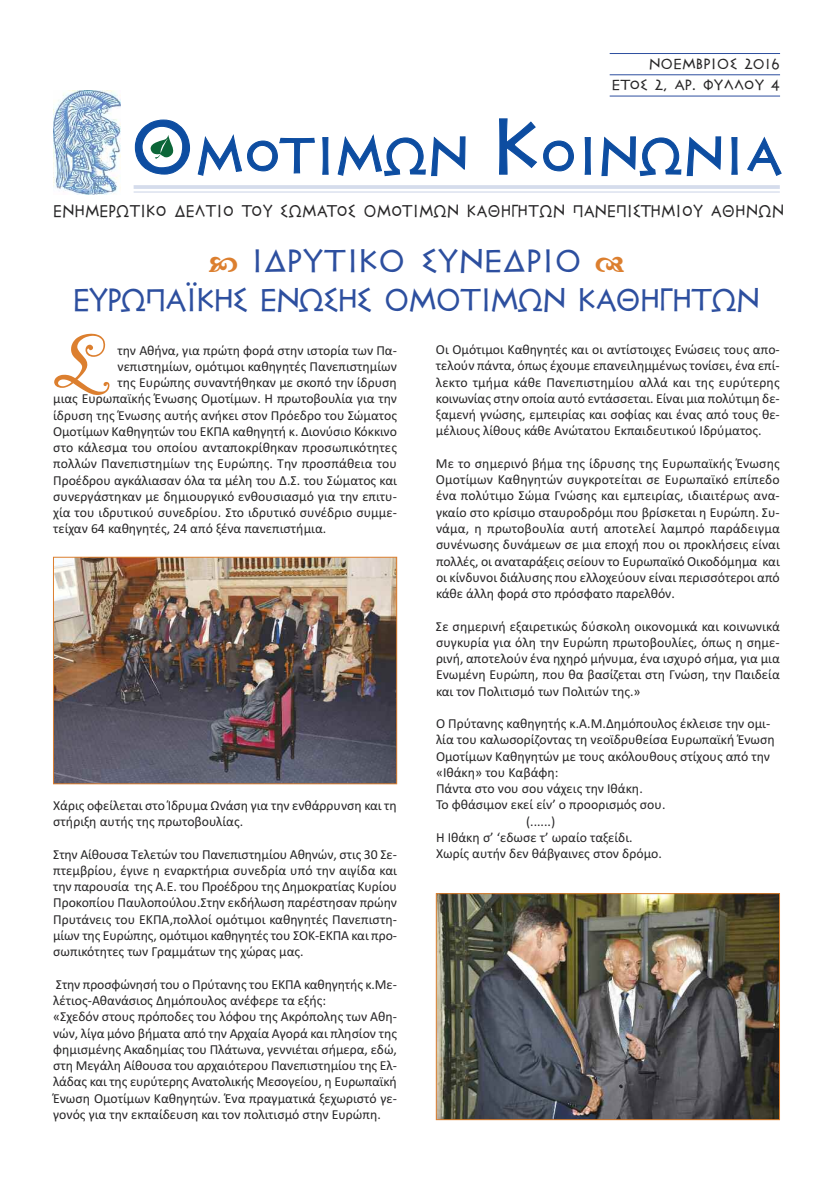
<style>
.page{position:relative;width:833px;height:1188px;background:#fff}
.page>*{position:absolute;margin:0;border:0;box-sizing:border-box;transform-origin:0 0}
.t1{font:80.12px "PF Bodoni Script One Alt";color:#dc7f2f}
.t2{font:32.5px/38.8px "PF Temple Alternate";letter-spacing:-.05em;color:#2d4f9f;text-align:center}
.t3{font:17.5px "PF Temple Alternate";color:#272627;scale:.9 1}
.t4{font:15px/21.2px "PF Temple Alternate";letter-spacing:.005em;color:#272627;text-align:right}
.t5{font:13.75px/16.2px "Calibri";color:#272627;text-align:justify}
</style>
<div class="page">
<svg style="left:197px;top:134px;width:118px;height:42px"></svg>
<svg style="left:322px;top:137px;width:7px;height:38px"></svg>
<svg style="left:337px;top:134px;width:129px;height:43px"></svg>
<svg style="left:499px;top:118px;width:75px;height:57px"></svg>
<svg style="left:584px;top:137px;width:7px;height:38px"></svg>
<svg style="left:601px;top:136px;width:120px;height:41px"></svg>
<svg style="left:731px;top:137px;width:7px;height:38px"></svg>
<svg style="left:747px;top:136px;width:35px;height:40px"></svg>
<svg style="left:134px;top:119px;width:56px;height:56px"></svg>
<img style="left:54px;top:91px;width:66px;height:104px">
<hr style="left:609px;top:53px;width:171px;height:1px;background:#2d4f9f">
<hr style="left:609px;top:74px;width:171px;height:1px;background:#2d4f9f">
<hr style="left:609px;top:96px;width:171px;height:1px;background:#2d4f9f">
<hr style="left:134px;top:185px;width:646px;height:4px;background:#d5dcec">
<hr style="left:134px;top:191px;width:646px;height:1px;background:#d5dcec">
<img style="left:55px;top:558px;width:340px;height:223px">
<div style="left:53px;top:556px;width:344px;height:227px;border:1px solid #dc7f2f"></div>
<img style="left:438px;top:895px;width:340px;height:222px">
<div style="left:436px;top:893px;width:344px;height:226px;border:1px solid #dc7f2f"></div>
<p class="t4" style="left:611px;top:54px;width:170px">ΝΟΕΜΒΡΙΟΣ 2016 έτος 2, αρ. φύλλου 4</p>
<p class="t3" style="left:53px;top:201px;width:814px">Ενηµερωτικό δελτίο του Σώµατος Οµοτίµων Καθηγητών Πανεπιστηµίου Αθηνών</p>
<h2 class="t2" style="left:73px;top:242px;width:689px">Ι∆ΡΥΤΙΚΟ ΣΥΝΕ∆ΡΙΟ<br>ΕΥΡΩΠΑΪΚΗΣ ΕΝΩΣΗΣ ΟΜΟΤΙΜΩΝ ΚΑΘΗΓΗΤΩΝ</h2>
<h1 class="t1" style="left:53px;top:320px;width:49px">Σ</h1>
<p class="t5" style="left:118px;top:341px;width:281px">την Αθήνα, για πρώτη φορά στην ιστορία των Πα-</p>
<p class="t5" style="left:118px;top:358px;width:281px">νεπιστημίων, ομότιμοι καθηγητές Πανεπιστημίων</p>
<p class="t5" style="left:118px;top:374px;width:281px">της Ευρώπης συναντήθηκαν με σκοπό την ίδρυση</p>
<p class="t5" style="left:53px;top:390px;width:345px">μιας Ευρωπαϊκής Ένωσης Ομοτίμων. Η πρωτοβουλία για την</p>
<p class="t5" style="left:53px;top:406px;width:345px">ίδρυση της Ένωσης αυτής ανήκει στον Πρόεδρο του Σώματος</p>
<p class="t5" style="left:53px;top:423px;width:345px">Ομοτίμων Καθηγητών του ΕΚΠΑ καθηγητή κ. Διονύσιο Κόκκινο</p>
<p class="t5" style="left:53px;top:439px;width:345px">στο κάλεσμα του οποίου ανταποκρίθηκαν προσωπικότητες</p>
<p class="t5" style="left:53px;top:455px;width:345px">πολλών Πανεπιστημίων της Ευρώπης. Την προσπάθεια του</p>
<p class="t5" style="left:53px;top:471px;width:345px">Προέδρου αγκάλιασαν όλα τα μέλη του Δ.Σ. του Σώματος και</p>
<p class="t5" style="left:53px;top:488px;width:345px">συνεργάστηκαν με δημιουργικό ενθουσιασμό για την επιτυ-</p>
<p class="t5" style="left:53px;top:504px;width:345px">χία του ιδρυτικού συνεδρίου. Στο ιδρυτικό συνέδριο συμμε-</p>
<p class="t5" style="left:53px;top:520px;width:275px">τείχαν 64 καθηγητές, 24 από ξένα πανεπιστήμια.</p>
<p class="t5" style="left:53px;top:796px;width:345px">Χάρις οφείλεται στο Ίδρυμα Ωνάση για την ενθάρρυνση και τη στήριξη αυτής της πρωτοβουλίας.</p>
<p class="t5" style="left:53px;top:845px;width:345px">Στην Αίθουσα Τελετών του Πανεπιστημίου Αθηνών, στις 30 Σε&shy;πτεμβρίου, έγινε η εναρκτήρια συνεδρία υπό την αιγίδα και την παρουσία της Α.Ε. του Προέδρου της Δημοκρατίας Κυρίου Προκοπίου Παυλοπούλου.Στην εκδήλωση παρέστησαν πρώην Πρυτάνεις του ΕΚΠΑ,πολλοί ομότιμοι καθηγητές Πανεπιστη&shy;μίων της Ευρώπης, ομότιμοι καθηγητές του ΣΟΚ-ΕΚΠΑ και προ&shy;σωπικότητες των Γραμμάτων της χώρας μας.</p>
<p class="t5" style="left:53px;top:975px;width:345px;text-align:left">Στην προσφώνησή του ο Πρύτανης του ΕΚΠΑ καθηγητής κ.Με&shy;λέτιος-Αθανάσιος Δημόπουλος ανέφερε τα εξής:<br>«Σχεδόν στους πρόποδες του λόφου της Ακρόπολης των Αθη&shy;νών, λίγα μόνο βήματα από την Αρχαία Αγορά και πλησίον της φημισμένης Ακαδημίας του Πλάτωνα, γεννιέται σήμερα, εδώ, στη Μεγάλη Αίθουσα του αρχαιότερου Πανεπιστημίου της Ελ&shy;λάδας και της ευρύτερης Ανατολικής Μεσογείου, η Ευρωπαϊκή Ένωση Ομοτίμων Καθηγητών. Ένα πραγματικά ξεχωριστό γε&shy;γονός για την εκπαίδευση και τον πολιτισμό στην Ευρώπη.</p>
<p class="t5" style="left:436px;top:341px;width:345px">Οι Ομότιμοι Καθηγητές και οι αντίστοιχες Ενώσεις τους απο&shy;τελούν πάντα, όπως έχουμε επανειλημμένως τονίσει, ένα επί&shy;λεκτο τμήμα κάθε Πανεπιστημίου αλλά και της ευρύτερης κοινωνίας στην οποία αυτό εντάσσεται. Είναι μια πολύτιμη δε&shy;ξαμενή γνώσης, εμπειρίας και σοφίας και ένας από τους θε&shy;μέλιους λίθους κάθε Ανώτατου Εκπαιδευτικού Ιδρύματος.</p>
<p class="t5" style="left:436px;top:455px;width:345px">Με το σημερινό βήμα της ίδρυσης της Ευρωπαϊκής Ένωσης Ομοτίμων Καθηγητών συγκροτείται σε Ευρωπαϊκό επίπεδο ένα πολύτιμο Σώμα Γνώσης και εμπειρίας, ιδιαιτέρως ανα&shy;γκαίο στο κρίσιμο σταυροδρόμι που βρίσκεται η Ευρώπη. Συ&shy;νάμα, η πρωτοβουλία αυτή αποτελεί λαμπρό παράδειγμα συνένωσης δυνάμεων σε μια εποχή που οι προκλήσεις είναι πολλές, οι αναταράξεις σείουν το Ευρωπαϊκό Οικοδόμημα και οι κίνδυνοι διάλυσης που ελλοχεύουν είναι περισσότεροι από κάθε άλλη φορά στο πρόσφατο παρελθόν.</p>
<p class="t5" style="left:436px;top:617px;width:345px">Σε σημερινή εξαιρετικώς δύσκολη οικονομικά και κοινωνικά συγκυρία για όλη την Ευρώπη πρωτοβουλίες, όπως η σημε&shy;ρινή, αποτελούν ένα ηχηρό μήνυμα, ένα ισχυρό σήμα, για μια Ενωμένη Ευρώπη, που θα βασίζεται στη Γνώση, την Παιδεία και τον Πολιτισμό των Πολιτών της.»</p>
<p class="t5" style="left:436px;top:715px;width:336px">Ο Πρύτανης καθηγητής κ.Α.Μ.Δημόπουλος έκλεισε την ομι-</p>
<p class="t5" style="left:436px;top:731px;width:340px">λία του καλωσορίζοντας τη νεοϊδρυθείσα Ευρωπαϊκή Ένωση</p>
<p class="t5" style="left:436px;top:747px;width:336px">Ομοτίμων Καθηγητών με τους ακόλουθους στίχους από την</p>
<p class="t5" style="left:436px;top:763px;width:124px">«Ιθάκη» του Καβάφη:</p>
<p class="t5" style="left:436px;top:780px;width:208px">Πάντα στο νου σου νάχεις την Ιθάκη.</p>
<p class="t5" style="left:436px;top:796px;width:231px">Το φθάσιμον εκεί είν’ ο προορισμός σου.</p>
<p class="t5" style="left:526px;top:812px;width:31px">(......)</p>
<p class="t5" style="left:436px;top:828px;width:198px">Η Ιθάκη σ’ ‘εδωσε τ’ ωραίο ταξείδι.</p>
<p class="t5" style="left:436px;top:845px;width:227px">Χωρίς αυτήν δεν θάβγαινες στον δρόμο.</p>
</div>
